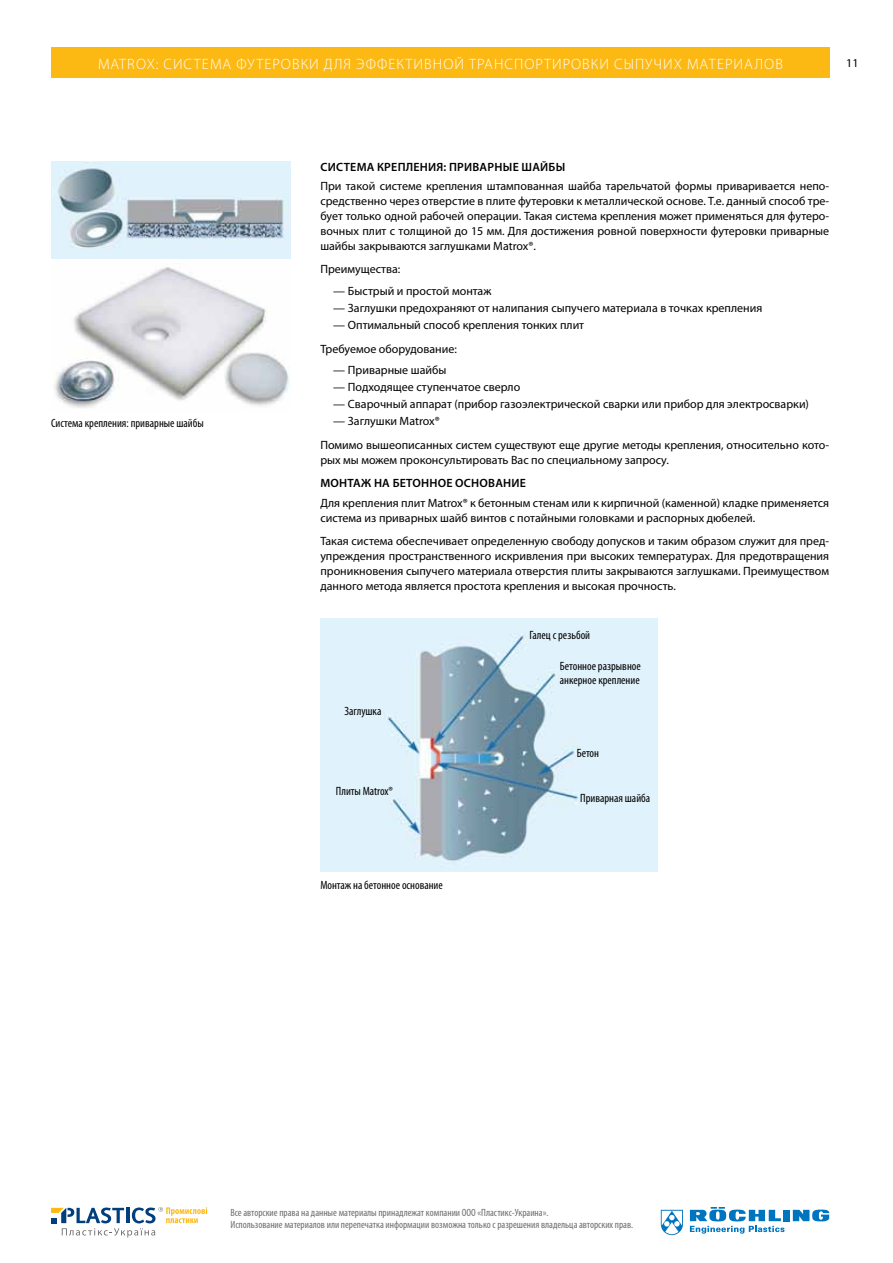
<style>
.page{position:relative;width:893px;height:1263px;background:#fff}
.page>*{position:absolute;margin:0;border:0;box-sizing:border-box;transform-origin:0 0}
.t1{font:300 15px "Myriad Pro";letter-spacing:.07em;color:#fff}
.t2{font:12px/15px "Myriad Pro";color:#000}
.t3{font:condensed 12px/14.4px "Myriad Pro";color:#000}
.t4{font:600 12px "Myriad Pro";letter-spacing:.02em;color:#000}
.t5{font:condensed 10.5px/12.6px "Myriad Pro";color:#6d6e71}
</style>
<div class="page">
<div style="left:51px;top:48px;width:779px;height:30px;background:#fdb913"></div>
<svg style="left:51px;top:1207px;width:156px;height:30px"></svg>
<svg style="left:661px;top:1210px;width:22px;height:25px"></svg>
<div style="left:783px;top:1210px;width:6px;height:11px;background:#0075bf"></div>
<svg style="left:793px;top:1209px;width:36px;height:12px"></svg>
<svg style="left:690px;top:1207px;width:94px;height:26px"></svg>
<img style="left:51px;top:162px;width:239px;height:97px">
<img style="left:53px;top:267px;width:236px;height:141px">
<img style="left:320px;top:618px;width:338px;height:253px">
<p class="t1" style="left:98px;top:55px;width:686px">MATROX: СИСТЕМА ФУТЕРОВКИ ДЛЯ ЭФФЕКТИВНОЙ ТРАНСПОРТИРОВКИ СЫПУЧИХ МАТЕРИАЛОВ</p>
<p class="t2" style="left:846px;top:56px;width:14px">11</p>
<p class="t3" style="left:51px;top:415px;width:154px">Система крепления: приварные шайбы</p>
<p class="t4" style="left:320px;top:159px;width:246px">Система крепления: приварные шайбы</p>
<p class="t2" style="left:320px;top:178px;width:510px">При такой системе крепления штампованная шайба тарельчатой формы приваривается непо&shy;средственно через отверстие в плите футеровки к металлической основе. Т.е. данный способ тре-- бует только одной рабочей операции. Такая система крепления может применяться для футеро&shy;вочных плит с толщиной до 15 мм. Для достижения ровной поверхности футеровки приварные шайбы закрываются заглушками Matrox®.</p>
<p class="t2" style="left:320px;top:262px;width:82px">Преимущества:</p>
<p class="t2" style="left:333px;top:283px;width:160px">— Быстрый и простой монтаж</p>
<p class="t2" style="left:333px;top:300px;width:431px">— Заглушки предохраняют от налипания сыпучего материала в точках крепления</p>
<p class="t2" style="left:320px;top:313px;width:265px;line-height:23.5px;text-indent:13px">— Оптимальный способ крепления тонких плит<br>Требуемое оборудование:</p>
<p class="t2" style="left:333px;top:362px;width:115px">— Приварные шайбы</p>
<p class="t2" style="left:333px;top:379px;width:189px">— Подходящее ступенчатое сверло</p>
<p class="t2" style="left:333px;top:396px;width:477px">— Сварочный аппарат (прибор газоэлектрической сварки или прибор для электросварки)</p>
<p class="t2" style="left:320px;top:409px;width:510px;line-height:23.5px;text-indent:13px">— Заглушки Matrox®<br>Помимо вышеописанных систем существуют еще другие методы крепления, относительно кото-</p>
<p class="t2" style="left:320px;top:452px;width:350px">рых мы можем проконсультировать Вас по специальному запросу.</p>
<p class="t4" style="left:320px;top:476px;width:207px">Монтаж на бетонное основание</p>
<p class="t2" style="left:320px;top:495px;width:510px">Для крепления плит Matrox® к бетонным стенам или к кирпичной (каменной) кладке применяется система из приварных шайб винтов с потайными головками и распорных дюбелей.</p>
<p class="t2" style="left:320px;top:533px;width:510px;text-align:justify">Такая система обеспечивает определенную свободу допусков и таким образом служит для пред&shy;упреждения пространственного искривления при высоких температурах. Для предотвращения проникновения сыпучего материала отверстия плиты закрываются заглушками. Преимуществом данного метода является простота крепления и высокая прочность.</p>
<p class="t3" style="left:529px;top:628px;width:62px">Галец с резьбой</p>
<p class="t3" style="left:344px;top:704px;width:39px">Заглушка</p>
<p class="t3" style="left:336px;top:784px;width:59px">Плиты Matrox®</p>
<p class="t3" style="left:320px;top:877px;width:124px">Монтаж на бетонное основание</p>
<p class="t3" style="left:560px;top:659px;width:82px">Бетонное разрывное анкерное крепление</p>
<p class="t3" style="left:577px;top:746px;width:24px">Бетон</p>
<p class="t3" style="left:580px;top:791px;width:72px">Приварная шайба</p>
<p class="t5" style="left:230px;top:1206px;width:404px">Все авторские права на данные материалы принадлежат компании ООО «Пластикс-Украина».<br>Использование материалов или перепечатка информации возможна только с разрешения владельца авторских прав.</p>
</div>
